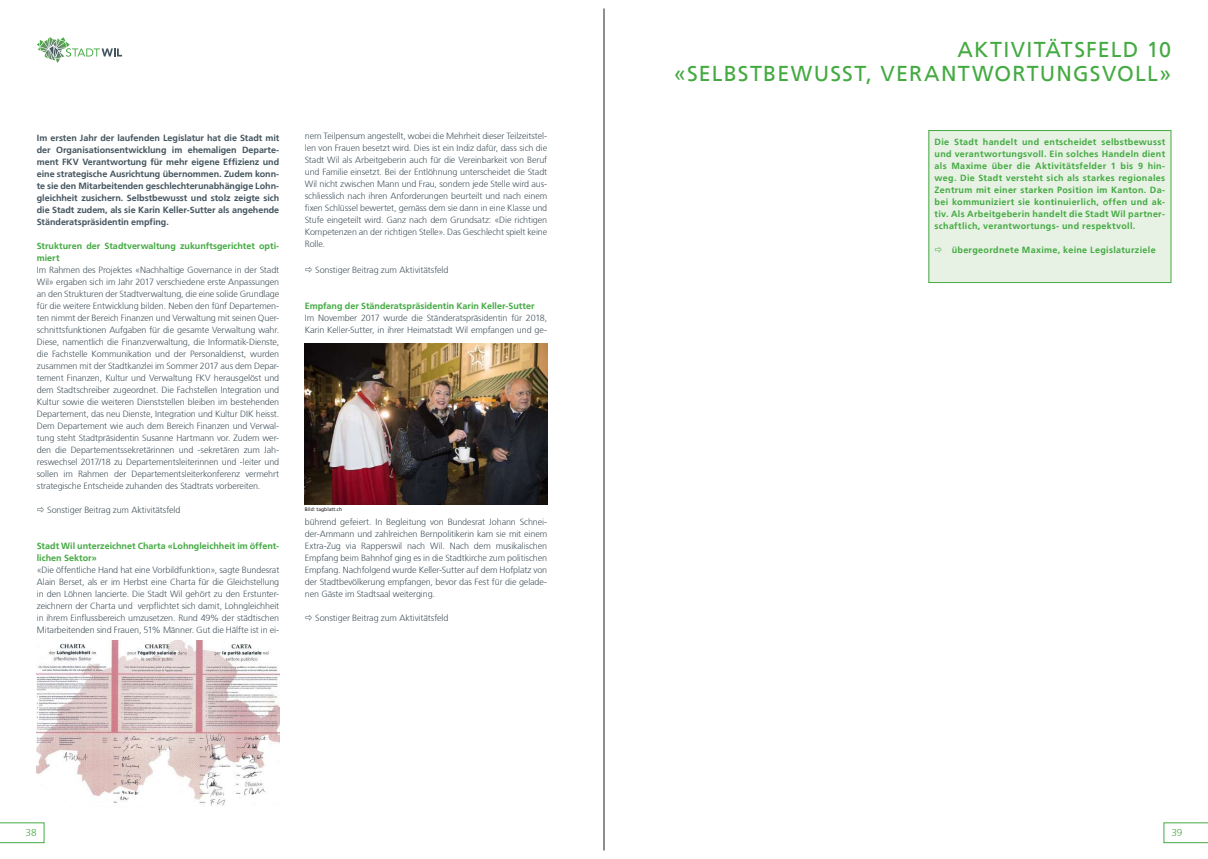
<style>
.page{position:relative;width:1208px;height:859px;background:#fff}
.page>*{position:absolute;margin:0;border:0;box-sizing:border-box;transform-origin:0 0}
.t1{font:21.5px/24px "Frutiger";letter-spacing:.055em;color:#44aa42;text-align:right}
.t2{font:300 10px "Frutiger";color:#44aa42}
.t3{font:300 9px/12px "Frutiger";letter-spacing:-.01em;color:#45555f;text-align:justify}
.t4{font:700 9px/12px "Frutiger";color:#44aa42}
.t5{font:700 9px/12px "Frutiger";letter-spacing:-.005em;color:#45555f;text-align:justify}
.t6{font:700 9px "Frutiger";letter-spacing:.035em;color:#44aa42}
.t7{font:5px "Frutiger";color:#231f20}
</style>
<div class="page">
<svg style="left:0;top:823px;width:44px;height:20px"></svg>
<svg style="left:1163px;top:823px;width:45px;height:20px"></svg>
<svg style="left:37px;top:37px;width:85px;height:26px"></svg>
<hr style="left:603px;top:9px;width:1px;height:841px;background:#231f20">
<img style="left:37px;top:640px;width:242px;height:166px">
<img style="left:305px;top:343px;width:242px;height:162px">
<div style="left:929px;top:131px;width:242px;height:152px;background:#e7f2e4"></div>
<div style="left:928px;top:130px;width:243px;height:153px;border:1px solid #44aa42"></div>
<p class="t5" style="left:37px;top:131px;width:244px">Im ersten Jahr der laufenden Legislatur hat die Stadt mit der Organisationsentwicklung im ehemaligen Departe&shy;ment FKV Verantwortung für mehr eigene Effizienz und eine strategische Ausrichtung übernommen. Zudem konn&shy;te sie den Mitarbeitenden geschlechterunabhängige Lohn&shy;gleichheit zusichern. Selbstbewusst und stolz zeigte sich die Stadt zudem, als sie Karin Keller-Sutter als angehende Ständeratspräsidentin empfing.</p>
<p class="t4" style="left:37px;top:239px;width:244px">Strukturen der Stadtverwaltung zukunftsgerichtet opti&shy;miert</p>
<p class="t3" style="left:37px;top:264px;width:244px">Im Rahmen des Projektes «Nachhaltige Governance in der Stadt Wil» ergaben sich im Jahr 2017 verschiedene erste Anpassungen an den Strukturen der Stadtverwaltung, die eine solide Grundlage für die weitere Entwicklung bilden. Neben den fünf Departemen&shy;ten nimmt der Bereich Finanzen und Verwaltung mit seinen Quer&shy;schnittsfunktionen Aufgaben für die gesamte Verwaltung wahr.<br>Diese, namentlich die Finanzverwaltung, die Informatik-Dienste, die Fachstelle Kommunikation und der Personaldienst, wurden zusammen mit der Stadtkanzlei im Sommer 2017 aus dem Depar&shy;tement Finanzen, Kultur und Verwaltung FKV herausgelöst und dem Stadtschreiber zugeordnet. Die Fachstellen Integration und Kultur sowie die weiteren Dienststellen bleiben im bestehenden Departement, das neu Dienste, Integration und Kultur DIK heisst.<br>Dem Departement wie auch dem Bereich Finanzen und Verwal&shy;tung steht Stadtpräsidentin Susanne Hartmann vor. Zudem wer&shy;den die Departementssekretärinnen und -sekretären zum Jah&shy;reswechsel 2017/18 zu Departementsleiterinnen und -leiter und sollen im Rahmen der Departementsleiterkonferenz vermehrt strategische Entscheide zuhanden des Stadtrats vorbereiten.</p>
<p class="t3" style="left:47px;top:504px;width:135px">Sonstiger Beitrag zum Aktivitätsfeld</p>
<p class="t4" style="left:37px;top:539px;width:244px">Stadt Wil unterzeichnet Charta «Lohngleichheit im öffent&shy;lichen Sektor»</p>
<p class="t3" style="left:37px;top:564px;width:244px">«Die öffentliche Hand hat eine Vorbildfunktion», sagte Bundesrat Alain Berset, als er im Herbst eine Charta für die Gleichstellung in den Löhnen lancierte. Die Stadt Wil gehört zu den Erstunter&shy;zeichnern der Charta und verpflichtet sich damit, Lohngleichheit in ihrem Einflussbereich umzusetzen. Rund 49% der städtischen Mitarbeitenden sind Frauen, 51% Männer. Gut die Hälfte ist in ei-</p>
<p class="t3" style="left:305px;top:130px;width:244px">nem Teilpensum angestellt, wobei die Mehrheit dieser Teilzeitstel&shy;len von Frauen besetzt wird. Dies ist ein Indiz dafür, dass sich die Stadt Wil als Arbeitgeberin auch für die Vereinbarkeit von Beruf und Familie einsetzt. Bei der Entlöhnung unterscheidet die Stadt Wil nicht zwischen Mann und Frau, sondern jede Stelle wird aus&shy;schliesslich nach ihren Anforderungen beurteilt und nach einem fixen Schlüssel bewertet, gemäss dem sie dann in eine Klasse und Stufe eingeteilt wird. Ganz nach dem Grundsatz: «Die richtigen Kompetenzen an der richtigen Stelle». Das Geschlecht spielt keine Rolle.</p>
<p class="t3" style="left:315px;top:264px;width:135px">Sonstiger Beitrag zum Aktivitätsfeld</p>
<p class="t4" style="left:305px;top:299px;width:231px">Empfang der Ständeratspräsidentin Karin Keller-Sutter</p>
<p class="t3" style="left:305px;top:312px;width:244px">Im November 2017 wurde die Ständeratspräsidentin für 2018,<br>Karin Keller-Sutter, in ihrer Heimatstadt Wil empfangen und ge-</p>
<p class="t7" style="left:305px;top:506px;width:39px">Bild: tagblatt.ch</p>
<p class="t3" style="left:305px;top:516px;width:244px">bührend gefeiert. In Begleitung von Bundesrat Johann Schnei&shy;der-Ammann und zahlreichen Bernpolitikerin kam sie mit einem Extra-Zug via Rapperswil nach Wil. Nach dem musikalischen Empfang beim Bahnhof ging es in die Stadtkirche zum politischen Empfang. Nachfolgend wurde Keller-Sutter auf dem Hofplatz von der Stadtbevölkerung empfangen, bevor das Fest für die gelade&shy;nen Gäste im Stadtsaal weiterging.</p>
<p class="t3" style="left:315px;top:612px;width:135px">Sonstiger Beitrag zum Aktivitätsfeld</p>
<h1 class="t1" style="left:674px;top:38px;width:498px">AKTIVITÄTSFELD 10<br>«SELBSTBEWUSST, VERANTWORTUNGSVOLL»</h1>
<p class="t4" style="left:934px;top:136px;width:232px;text-align:justify">Die Stadt handelt und entscheidet selbstbewusst und verantwortungsvoll. Ein solches Handeln dient als Maxime über die Aktivitätsfelder 1 bis 9 hin&shy;weg. Die Stadt versteht sich als starkes regionales Zentrum mit einer starken Position im Kanton. Da&shy;bei kommuniziert sie kontinuierlich, offen und ak&shy;tiv. Als Arbeitgeberin handelt die Stadt Wil partner&shy;schaftlich, verantwortungs- und respektvoll.</p>
<p class="t6" style="left:951px;top:244px;width:205px">übergeordnete Maxime, keine Legislaturziele</p>
<p class="t2" style="left:26px;top:827px;width:13px">38</p>
<p class="t2" style="left:1171px;top:827px;width:13px">39</p>
</div>
